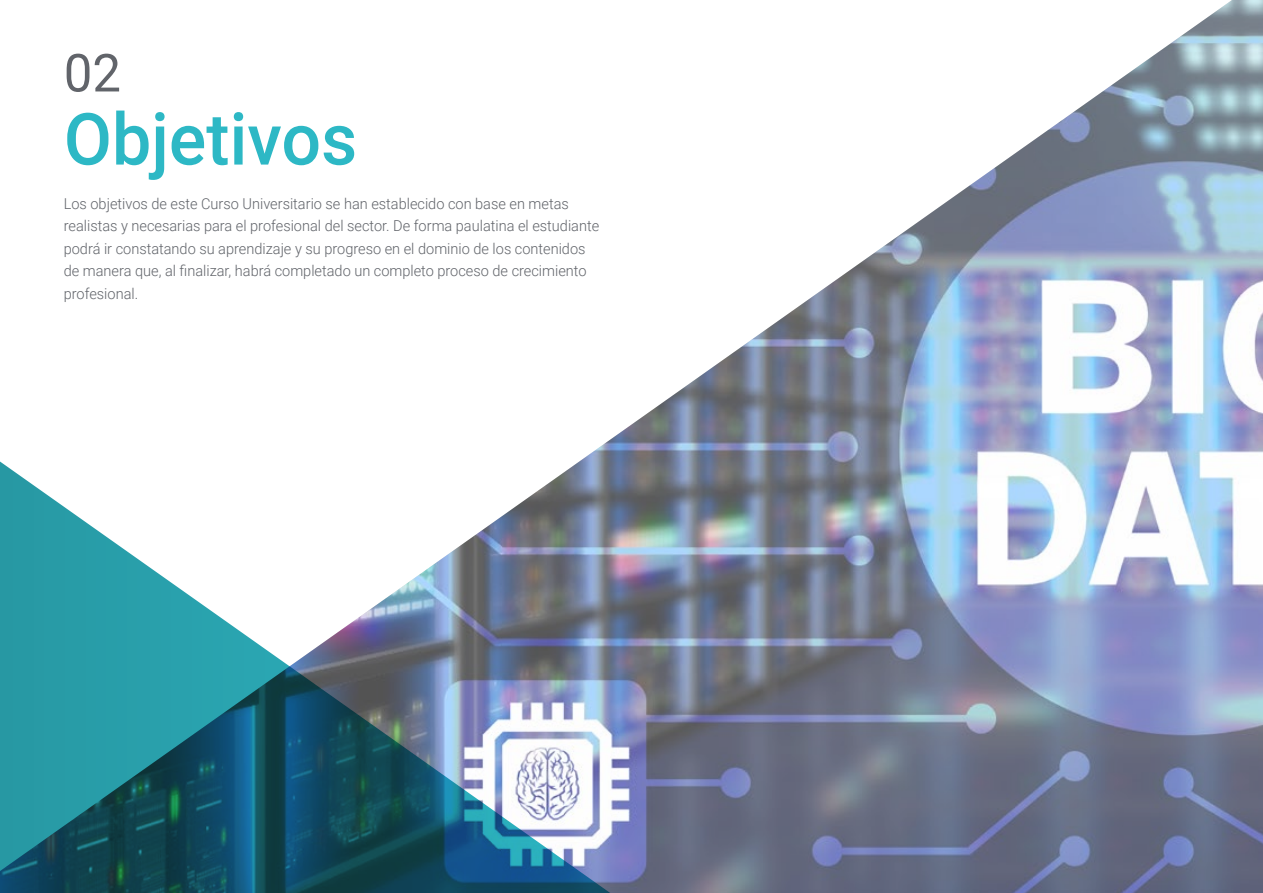
<style>
.page{position:relative;width:1263px;height:893px;background:#fff}
.page>*{position:absolute;margin:0;border:0;box-sizing:border-box;transform-origin:0 0}
.t1{font:500 72px "Roboto";color:#2db8c5}
.t2{font:52.5px "Roboto";color:#61646a}
.t3{font:300 15px/22.5px "Roboto";color:#61646a}
</style>
<div class="page">
<img style="left:601px;top:0;width:662px;height:893px">
<svg style="left:0;top:446px;width:640px;height:447px"></svg>
<h2 class="t2" style="left:64px;top:36px;width:59px">02</h2>
<h1 class="t1" style="left:64px;top:89px;width:295px">Objetivos</h1>
<p class="t3" style="left:64px;top:192px;width:537px">Los objetivos de este Curso Universitario se han establecido con base en metas realistas y necesarias para el profesional del sector. De forma paulatina el estudiante podrá ir constatando su aprendizaje y su progreso en el dominio de los contenidos de manera que, al finalizar, habrá completado un completo proceso de crecimiento profesional.</p>
</div>
